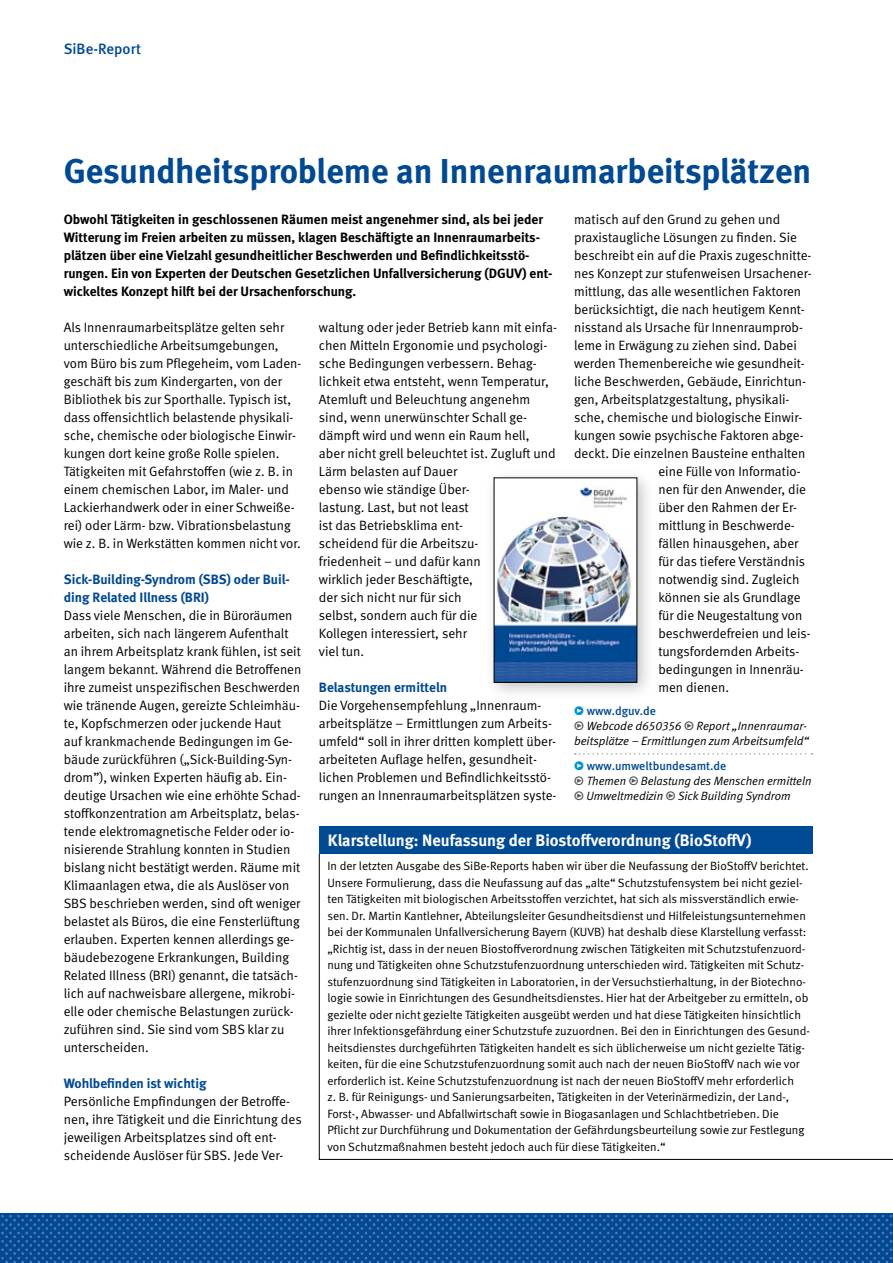
<style>
.page{position:relative;width:893px;height:1263px;background:#fff}
.page>*{position:absolute;margin:0;border:0;box-sizing:border-box;transform-origin:0 0}
.DGUV_Titel{font:700 34.5px "DGUV Meta";color:#004993}
.DGUV_Untertitel{font:700 16.5px "DGUV Meta";color:#fff}
.t1{font:500 15px "DGUV Meta";color:#004993}
.DGUV_GS{font:13.5px/18px "DGUV Meta";color:#000}
.DGUV_GS_Bold{font:700 13.5px/18px "DGUV Meta";color:#000}
.DGUV_ZT{font:700 13.5px/18px "DGUV Meta";color:#004993}
.DGUV_GS-2{font:12px/16.5px "DGUV Meta";color:#000}
.t2{font:italic 12px/15px "DGUV Meta";color:#000;text-align:right}
.t3{font:500 12px "DGUV Meta";color:#004993}
.s1{font-style:normal;color:#565656}
</style>
<div class="page">
<img style="left:0;top:1214px;width:893px;height:49px">
<svg style="left:575px;top:753px;width:237px;height:2px"></svg>
<div style="left:319px;top:826px;width:493px;height:28px;background:#004993"></div>
<svg style="left:319px;top:853px;width:574px;height:307px"></svg>
<div style="left:484px;top:468px;width:171px;height:233px;background:#000;opacity:.24"></div>
<img style="left:496px;top:480px;width:139px;height:200px">
<p class="t1" style="left:64px;top:40px;width:79px">SiBe-Report</p>
<p class="DGUV_Titel" style="left:64px;top:151px;width:749px">Gesundheitsprobleme an Innenraumarbeitsplätzen</p>
<p class="DGUV_GS_Bold" style="left:64px;top:210px;width:490px">Obwohl Tätigkeiten in geschlossenen Räumen meist angenehmer sind, als bei jeder Witterung im Freien arbeiten zu müssen, klagen Beschäftigte an Innenraumarbeits&shy;plätzen über eine Vielzahl gesundheitlicher Beschwerden und Befindlichkeitsstö&shy;rungen. Ein von Experten der Deutschen Gesetzlichen Unfallversicherung (DGUV) ent&shy;wickeltes Konzept hilft bei der Ursachenforschung.</p>
<p class="DGUV_GS" style="left:64px;top:318px;width:239px">Als Innenraumarbeitsplätze gelten sehr unterschiedliche Arbeitsumgebungen, vom Büro bis zum Pflegeheim, vom Laden&shy;geschäft bis zum Kindergarten, von der Bibliothek bis zur Sporthalle. Typisch ist, dass offensichtlich belastende physikali&shy;sche, chemische oder biologische Einwir&shy;kungen dort keine große Rolle spielen.<br>Tätigkeiten mit Gefahrstoffen (wie z. B. in einem chemischen Labor, im Maler- und Lackierhandwerk oder in einer Schweiße&shy;rei) oder Lärm- bzw. Vibrationsbelastung wie z. B. in Werkstätten kommen nicht vor.</p>
<p class="DGUV_ZT" style="left:64px;top:570px;width:228px">Sick-Building-Syndrom (SBS) oder Buil&shy;ding Related Illness (BRI)</p>
<p class="DGUV_GS" style="left:64px;top:606px;width:239px">Dass viele Menschen, die in Büroräumen arbeiten, sich nach längerem Aufenthalt an ihrem Arbeitsplatz krank fühlen, ist seit langem bekannt. Während die Betroffenen ihre zumeist unspezifischen Beschwerden wie tränende Augen, gereizte Schleimhäu&shy;te, Kopfschmerzen oder juckende Haut auf krankmachende Bedingungen im Ge&shy;bäude zurückführen („Sick-Building-Syn&shy;drom”), winken Experten häufig ab. Ein&shy;deutige Ursachen wie eine erhöhte Schad&shy;stoffkonzentration am Arbeitsplatz, belas&shy;tende elektromagnetische Felder oder io&shy;nisierende Strahlung konnten in Studien bislang nicht bestätigt werden. Räume mit Klimaanlagen etwa, die als Auslöser von SBS beschrieben werden, sind oft weniger belastet als Büros, die eine Fensterlüftung erlauben. Experten kennen allerdings ge&shy;bäudebezogene Erkrankungen, Building Related Illness (BRI) genannt, die tatsäch&shy;lich auf nachweisbare allergene, mikrobi&shy;elle oder chemische Belastungen zurück&shy;zuführen sind. Sie sind vom SBS klar zu unterscheiden.</p>
<p class="DGUV_ZT" style="left:64px;top:1074px;width:144px">Wohlbefinden ist wichtig</p>
<p class="DGUV_GS" style="left:64px;top:1092px;width:239px">Persönliche Empfindungen der Betroffe&shy;nen, ihre Tätigkeit und die Einrichtung des jeweiligen Arbeitsplatzes sind oft ent&shy;scheidende Auslöser für SBS. Jede Ver-</p>
<p class="DGUV_GS" style="left:574px;top:210px;width:208px">matisch auf den Grund zu gehen und</p>
<p class="DGUV_GS" style="left:574px;top:228px;width:225px">praxistaugliche Lösungen zu finden. Sie</p>
<p class="DGUV_GS" style="left:574px;top:246px;width:239px">beschreibt ein auf die Praxis zugeschnitte-</p>
<p class="DGUV_GS" style="left:574px;top:264px;width:239px">nes Konzept zur stufenweisen Ursachener-</p>
<p class="DGUV_GS" style="left:574px;top:282px;width:229px">mittlung, das alle wesentlichen Faktoren</p>
<p class="DGUV_GS" style="left:574px;top:300px;width:232px">berücksichtigt, die nach heutigem Kennt-</p>
<p class="DGUV_GS" style="left:574px;top:318px;width:230px">nisstand als Ursache für Innenraumprob-</p>
<p class="DGUV_GS" style="left:574px;top:336px;width:224px">leme in Erwägung zu ziehen sind. Dabei</p>
<p class="DGUV_GS" style="left:574px;top:354px;width:232px">werden Themenbereiche wie gesundheit-</p>
<p class="DGUV_GS" style="left:574px;top:372px;width:234px">liche Beschwerden, Gebäude, Einrichtun-</p>
<p class="DGUV_GS" style="left:574px;top:390px;width:217px">gen, Arbeitsplatzgestaltung, physikali-</p>
<p class="DGUV_GS" style="left:574px;top:408px;width:230px">sche, chemische und biologische Einwir-</p>
<p class="DGUV_GS" style="left:574px;top:426px;width:231px">kungen sowie psychische Faktoren abge-</p>
<p class="DGUV_GS" style="left:574px;top:444px;width:233px">deckt. Die einzelnen Bausteine enthalten</p>
<p class="DGUV_GS" style="left:658px;top:462px;width:144px">eine Fülle von Informatio-</p>
<p class="DGUV_GS" style="left:658px;top:480px;width:149px">nen für den Anwender, die</p>
<p class="DGUV_GS" style="left:658px;top:498px;width:140px">über den Rahmen der Er-</p>
<p class="DGUV_GS" style="left:658px;top:516px;width:138px">mittlung in Beschwerde-</p>
<p class="DGUV_GS" style="left:658px;top:534px;width:142px">fällen hinausgehen, aber</p>
<p class="DGUV_GS" style="left:658px;top:552px;width:148px">für das tiefere Verständnis</p>
<p class="DGUV_GS" style="left:658px;top:570px;width:143px">notwendig sind. Zugleich</p>
<p class="DGUV_GS" style="left:658px;top:588px;width:144px">können sie als Grundlage</p>
<p class="DGUV_GS" style="left:658px;top:606px;width:145px">für die Neugestaltung von</p>
<p class="DGUV_GS" style="left:658px;top:624px;width:154px">beschwerdefreien und leis-</p>
<p class="DGUV_GS" style="left:658px;top:642px;width:142px">tungsfordernden Arbeits-</p>
<p class="DGUV_GS" style="left:658px;top:660px;width:147px">bedingungen in Innenräu-</p>
<p class="DGUV_GS" style="left:658px;top:678px;width:72px">men dienen.</p>
<p class="t3" style="left:587px;top:703px;width:71px">www.dguv.de</p>
<p class="t2" style="left:574px;top:718px;width:236px">Webcode d650356 <span class="s1">•</span> Report „Innenraumar&shy;beitsplätze – Ermittlungen zum Arbeitsumfeld“</p>
<p class="t3" style="left:587px;top:758px;width:141px">www.umweltbundesamt.de</p>
<p class="t2" style="left:587px;top:773px;width:226px">Themen <span class="s1">•</span> Belastung des Menschen ermitteln</p>
<p class="t2" style="left:574px;top:788px;width:218px"><span class="s1">•</span> Umweltmedizin <span class="s1">•</span> Sick Building Syndrom</p>
<p class="DGUV_GS" style="left:319px;top:318px;width:240px">waltung oder jeder Betrieb kann mit einfa&shy;chen Mitteln Ergonomie und psychologi&shy;sche Bedingungen verbessern. Behag&shy;lichkeit etwa entsteht, wenn Temperatur,<br>Atemluft und Beleuchtung angenehm sind, wenn unerwünschter Schall ge&shy;dämpft wird und wenn ein Raum hell, aber nicht grell beleuchtet ist. Zugluft und<br>Lärm belasten auf Dauer<br>ebenso wie ständige Über-<br>lastung. Last, but not least<br>ist das Betriebsklima ent-<br>scheidend für die Arbeitszu-<br>friedenheit – und dafür kann<br>wirklich jeder Beschäftigte,<br>der sich nicht nur für sich<br>selbst, sondern auch für die<br>Kollegen interessiert, sehr<br>viel tun.</p>
<p class="DGUV_ZT" style="left:319px;top:678px;width:130px">Belastungen ermitteln</p>
<p class="DGUV_GS" style="left:319px;top:696px;width:239px">Die Vorgehensempfehlung „Innenraum&shy;arbeitsplätze – Ermittlungen zum Arbeits&shy;umfeld“ soll in ihrer dritten komplett über&shy;arbeiteten Auflage helfen, gesundheit&shy;lichen Problemen und Befindlichkeitsstö&shy;rungen an Innenraumarbeitsplätzen syste-</p>
<p class="DGUV_Untertitel" style="left:328px;top:830px;width:425px">Klarstellung: Neufassung der Biostoffverordnung (BioStoffV)</p>
<p class="DGUV_GS-2" style="left:327px;top:858px;width:484px">In der letzten Ausgabe des SiBe-Reports haben wir über die Neufassung der BioStoffV berichtet.<br>Unsere Formulierung, dass die Neufassung auf das „alte“ Schutzstufensystem bei nicht geziel&shy;ten Tätigkeiten mit biologischen Arbeitsstoffen verzichtet, hat sich als missverständlich erwie&shy;sen. Dr. Martin Kantlehner, Abteilungsleiter Gesundheitsdienst und Hilfeleistungsunternehmen bei der Kommunalen Unfallversicherung Bayern (KUVB) hat deshalb diese Klarstellung verfasst: „Richtig ist, dass in der neuen Biostoffverordnung zwischen Tätigkeiten mit Schutzstufenzuord&shy;nung und Tätigkeiten ohne Schutzstufenzuordnung unterschieden wird. Tätigkeiten mit Schutz&shy;stufenzuordnung sind Tätigkeiten in Laboratorien, in der Versuchstierhaltung, in der Biotechno&shy;logie sowie in Einrichtungen des Gesundheitsdienstes. Hier hat der Arbeitgeber zu ermitteln, ob gezielte oder nicht gezielte Tätigkeiten ausgeübt werden und hat diese Tätigkeiten hinsichtlich ihrer Infektionsgefährdung einer Schutzstufe zuzuordnen. Bei den in Einrichtungen des Gesund&shy;heitsdienstes durchgeführten Tätigkeiten handelt es sich üblicherweise um nicht gezielte Tätig&shy;keiten, für die eine Schutzstufenzuordnung somit auch nach der neuen BioStoffV nach wie vor erforderlich ist. Keine Schutzstufenzuordnung ist nach der neuen BioStoffV mehr erforderlich<br>z. B. für Reinigungs- und Sanierungsarbeiten, Tätigkeiten in der Veterinärmedizin, der Land-, Forst-, Abwasser- und Abfallwirtschaft sowie in Biogasanlagen und Schlachtbetrieben. Die Pflicht zur Durchführung und Dokumentation der Gefährdungsbeurteilung sowie zur Festlegung von Schutzmaßnahmen besteht jedoch auch für diese Tätigkeiten.“</p>
</div>
